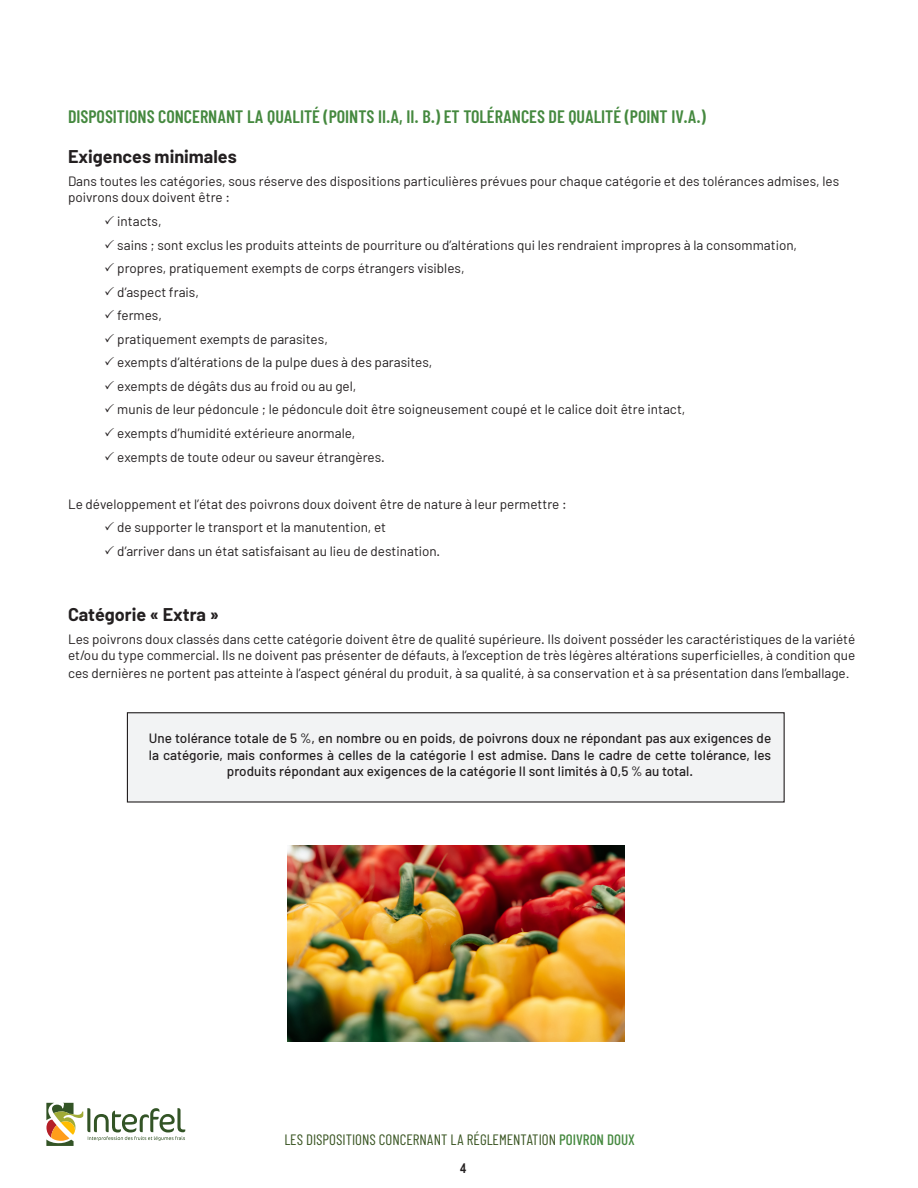
<style>
.page{position:relative;width:918px;height:1188px;background:#fff}
.page>*{position:absolute;margin:0;border:0;box-sizing:border-box;transform-origin:0 0}
.t1{font:600 18px "Barlow Condensed";color:#45893f}
.t2{font:700 18px "Barlow";color:#231f20}
.t3{font:15px "Barlow Condensed";color:#3a5523}
.t4{font:13.5px/16.2px "Barlow";color:#231f20}
.t5{font:500 13.5px/16.2px "Barlow";color:#231f20;text-align:center}
.t6{font:700 13.5px "Arial Narrow";color:#231f20}
.s1{font-family:"Arial"}
.s2{font-weight:500;color:#45893f}
</style>
<div class="page">
<svg style="left:46px;top:1103px;width:139px;height:43px"></svg>
<div style="left:127px;top:713px;width:657px;height:89px;background:#f2f3f4"></div>
<div style="left:127px;top:712px;width:658px;height:91px;border:1px solid #231f20"></div>
<img style="left:287px;top:845px;width:337px;height:196px">
<p class="t1" style="left:68px;top:106px;width:639px">DISPOSITIONS CONCERNANT LA QUALITÉ (POINTS II.A, II. B.) ET TOLÉRANCES DE QUALITÉ (POINT IV.A.)</p>
<p class="t2" style="left:68px;top:145px;width:170px">Exigences minimales</p>
<p class="t4" style="left:68px;top:173px;width:773px">Dans toutes les catégories, sous réserve des dispositions particulières prévues pour chaque catégorie et des tolérances admises, les poivrons doux doivent être :</p>
<p class="t4" style="left:117px;top:213px;width:46px">intacts,</p>
<p class="t4" style="left:117px;top:236px;width:681px">sains ; sont exclus les produits atteints de pourriture ou d’altérations qui les rendraient impropres à la consommation,</p>
<p class="t4" style="left:117px;top:260px;width:349px">propres, pratiquement exempts de corps étrangers visibles,</p>
<p class="t4" style="left:117px;top:283px;width:83px">d’aspect frais,</p>
<p class="t4" style="left:117px;top:307px;width:46px">fermes,</p>
<p class="t4" style="left:117px;top:330px;width:212px">pratiquement exempts de parasites,</p>
<p class="t4" style="left:117px;top:354px;width:317px">exempts d’altérations de la pulpe dues à des parasites,</p>
<p class="t4" style="left:117px;top:378px;width:241px">exempts de dégâts dus au froid ou au gel,</p>
<p class="t4" style="left:117px;top:401px;width:570px">munis de leur pédoncule ; le pédoncule doit être soigneusement coupé et le calice doit être intact,</p>
<p class="t4" style="left:117px;top:425px;width:240px">exempts d’humidité extérieure anormale,</p>
<p class="t4" style="left:117px;top:448px;width:269px">exempts de toute odeur ou saveur étrangères.</p>
<p class="t4" style="left:68px;top:495px;width:500px">Le développement et l’état des poivrons doux doivent être de nature à leur permettre :</p>
<p class="t4" style="left:117px;top:519px;width:270px">de supporter le transport et la manutention, et</p>
<p class="t4" style="left:117px;top:542px;width:324px">d’arriver dans un état satisfaisant au lieu de destination.</p>
<p class="t2" style="left:68px;top:603px;width:152px">Catégorie « Extra »</p>
<p class="t4" style="left:68px;top:631px;width:789px">Les poivrons doux classés dans cette catégorie doivent être de qualité supérieure. Ils doivent posséder les caractéristiques de la variété et/ou du type commercial. Ils ne doivent pas présenter de défauts, à l’exception de très légères altérations superficielles, à condition que</p>
<p class="t4" style="left:68px;top:665px;width:783px">ces dernières ne portent pas atteinte à l’aspect général du produit, à sa qualité, à sa conservation et à sa présentation dans l’emballage<span class="s1">.</span></p>
<p class="t5" style="left:149px;top:730px;width:624px">Une tolérance totale de 5 %, en nombre ou en poids, de poivrons doux ne répondant pas aux exigences de la catégorie, mais conformes à celles de la catégorie I est admise. Dans le cadre de cette tolérance, les produits répondant aux exigences de la catégorie II sont limités à 0,5 % au total.</p>
<p class="t3" style="left:284px;top:1130px;width:352px">LES DISPOSITIONS CONCERNANT LA RÉGLEMENTATION <span class="s2">POIVRON DOUX</span></p>
<p class="t6" style="left:460px;top:1158px;width:8px">4</p>
</div>
